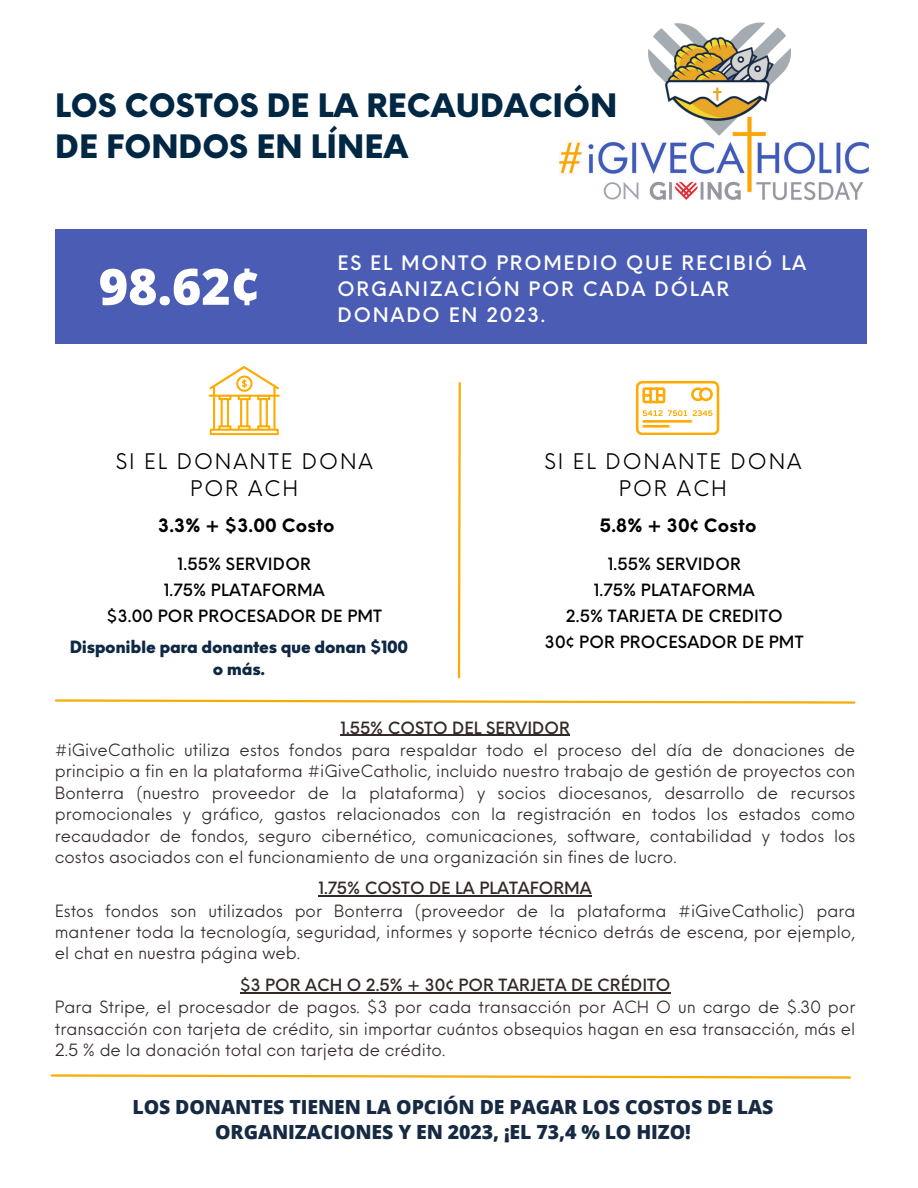
<style>
.page{position:relative;width:918px;height:1188px;background:#fff}
.page>*{position:absolute;margin:0;border:0;box-sizing:border-box;transform-origin:0 0}
.t1{font:800 50.1px "Open Sans";color:#fff}
.t2{font:900 31.5px/40.5px "Neue Einstellung";color:#002743}
.t3{font:21px/27px "Neue Einstellung";letter-spacing:.09em;color:#000;text-align:center}
.t4{font:800 19.5px/24.8px "Open Sans";letter-spacing:-.005em;color:#172a43;text-align:center}
.t5{font:500 19.5px/25.8px "Neue Einstellung";letter-spacing:.09em;color:#fff}
.t6{font:700 18px "Neue Einstellung";letter-spacing:.01em;color:#000}
.t7{font:16.5px/21.3px "Neue Einstellung";color:#332927;text-align:justify}
.t8{font:500 16.5px/25.8px "Neue Einstellung";letter-spacing:.01em;color:#000;text-align:center}
.t9{font:500 16.5px "Neue Einstellung";color:#332927}
.t10{font:900 16.5px "Neue Einstellung";letter-spacing:-.02em;color:#0e2744}
</style>
<div class="page">
<div style="left:55px;top:229px;width:812px;height:114px;background:#4b5cb5"></div>
<svg style="left:208px;top:366px;width:72px;height:69px"></svg>
<svg style="left:636px;top:381px;width:83px;height:54px"></svg>
<svg style="left:54px;top:699px;width:802px;height:5px"></svg>
<svg style="left:457px;top:382px;width:4px;height:297px"></svg>
<hr style="left:340px;top:735px;width:230px;height:1px;background:#332927">
<hr style="left:318px;top:895px;width:274px;height:1px;background:#332927">
<hr style="left:240px;top:992px;width:431px;height:1px;background:#332927">
<svg style="left:50px;top:1074px;width:801px;height:5px"></svg>
<img style="left:559px;top:142px;width:310px;height:58px">
<img style="left:649px;top:22px;width:141px;height:128px">
<h6 class="t2" style="left:55px;top:82px;width:564px">LOS COSTOS DE LA RECAUDACIÓN<br>DE FONDOS EN LÍNEA</h6>
<h1 class="t1" style="left:99px;top:251px;width:163px">98.62¢</h1>
<h3 class="t5" style="left:338px;top:249px;width:470px">ES EL MONTO PROMEDIO QUE RECIBIÓ LA<br>ORGANIZACIÓN POR CADA DÓLAR<br>DONADO EN 2023.</h3>
<p class="t3" style="left:116px;top:446px;width:259px">SI EL DONANTE DONA<br>POR ACH</p>
<h2 class="t6" style="left:158px;top:509px;width:178px">3.3% + $3.00 Costo</h2>
<p class="t8" style="left:106px;top:550px;width:277px">1.55% SERVIDOR<br>1.75% PLATAFORMA<br>$3.00 POR PROCESADOR DE PMT</p>
<p class="t3" style="left:544px;top:446px;width:259px">SI EL DONANTE DONA<br>POR ACH</p>
<h4 class="t6" style="left:600px;top:509px;width:158px">5.8% + 30¢ Costo</h4>
<h6 class="t8" style="left:566px;top:550px;width:219px">1.55% SERVIDOR<br>1.75% PLATAFORMA<br>2.5% TARJETA DE CREDITO</h6>
<h5 class="t10" style="left:70px;top:632px;width:340px">Disponible para donantes que donan $100</h5>
<h6 class="t8" style="left:545px;top:627px;width:260px">30¢ POR PROCESADOR DE PMT</h6>
<h5 class="t10" style="left:213px;top:653px;width:54px">o más.</h5>
<p class="t9" style="left:340px;top:713px;width:231px">1.55% COSTO DEL SERVIDOR</p>
<p class="t7" style="left:55px;top:738px;width:802px">#iGiveCatholic utiliza estos fondos para respaldar todo el proceso del día de donaciones de principio a fin en la plataforma #iGiveCatholic, incluido nuestro trabajo de gestión de proyectos con Bonterra (nuestro proveedor de la plataforma) y socios diocesanos, desarrollo de recursos promocionales y gráfico, gastos relacionados con la registración en todos los estados como recaudador de fondos, seguro cibernético, comunicaciones, software, contabilidad y todos los costos asociados con el funcionamiento de una organización sin fines de lucro.</p>
<p class="t9" style="left:318px;top:873px;width:275px">1.75% COSTO DE LA PLATAFORMA</p>
<p class="t7" style="left:55px;top:898px;width:802px">Estos fondos son utilizados por Bonterra (proveedor de la plataforma #iGiveCatholic) para mantener toda la tecnología, seguridad, informes y soporte técnico detrás de escena, por ejemplo, el chat en nuestra página web.</p>
<p class="t9" style="left:240px;top:970px;width:432px">$3 POR ACH O 2.5% + 30¢ POR TARJETA DE CRÉDITO</p>
<p class="t7" style="left:55px;top:995px;width:802px">Para Stripe, el procesador de pagos. $3 por cada transacción por ACH O un cargo de $.30 por transacción con tarjeta de crédito, sin importar cuántos obsequios hagan en esa transacción, más el 2.5 % de la donación total con tarjeta de crédito.</p>
<h6 class="t4" style="left:132px;top:1094px;width:643px">LOS DONANTES TIENEN LA OPCIÓN DE PAGAR LOS COSTOS DE LAS<br>ORGANIZACIONES Y EN 2023, ¡EL 73,4 % LO HIZO!</h6>
</div>
